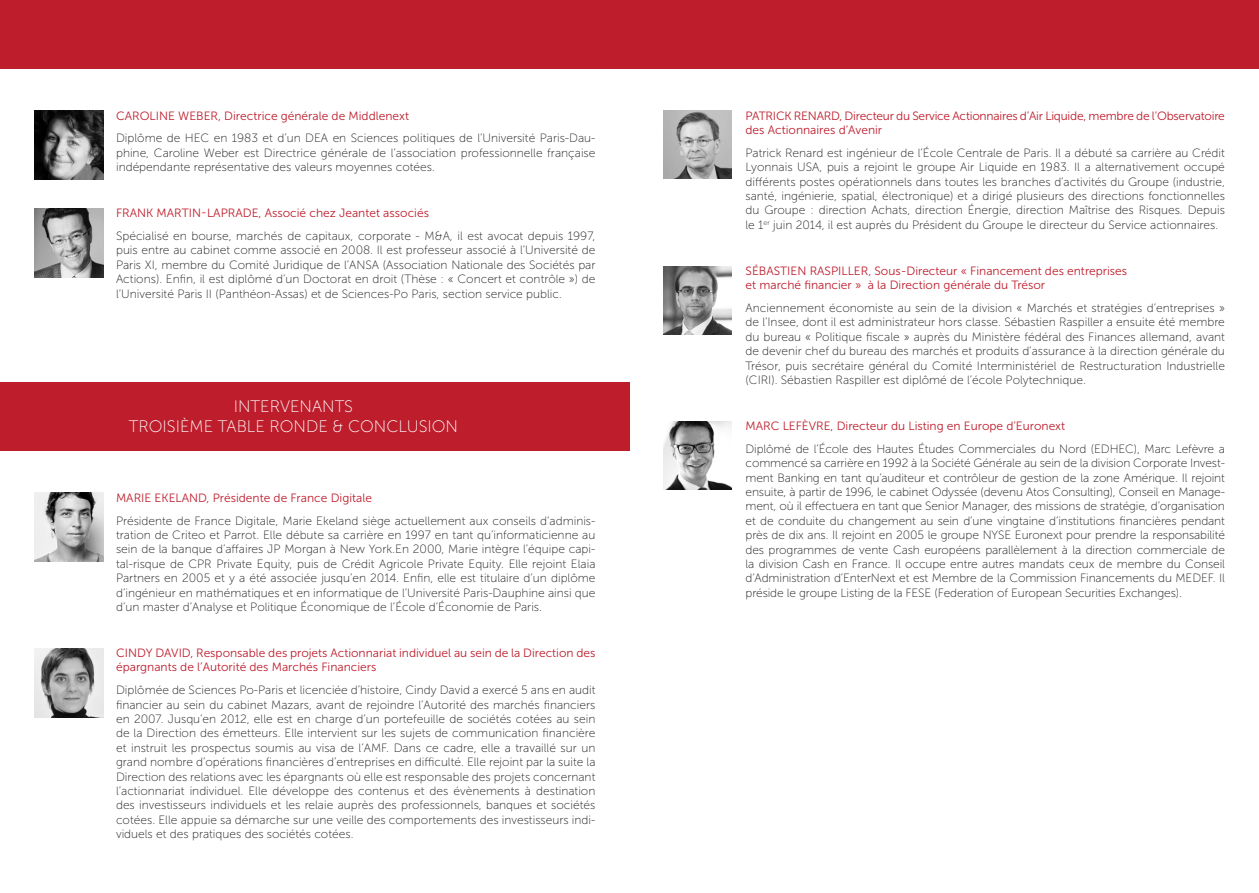
<style>
.page{position:relative;width:1259px;height:893px;background:#fff}
.page>*{position:absolute;margin:0;border:0;box-sizing:border-box;transform-origin:0 0}
.t1{font:16.65px/20px "Museo Sans 100";color:#fff;text-align:center}
.t2{font:12px/14.4px "Museo Sans 100";color:#231f20;text-align:justify}
.t3{font:12px/14.4px "Museo Sans 300";color:#be1d2c}
.t4{font:12px/14.4px "Museo Sans 300";letter-spacing:-.02em;color:#be1d2c}
</style>
<div class="page">
<div style="left:0;top:382px;width:629px;height:68px;background:#be1d2c"></div>
<div style="left:0;top:0;width:1258px;height:68px;background:#be1d2c"></div>
<img style="left:34px;top:493px;width:69px;height:69px">
<img style="left:34px;top:648px;width:69px;height:70px">
<img style="left:663px;top:111px;width:69px;height:68px">
<img style="left:663px;top:266px;width:69px;height:69px">
<img style="left:663px;top:421px;width:69px;height:69px">
<img style="left:34px;top:111px;width:69px;height:69px">
<img style="left:34px;top:208px;width:69px;height:70px">
<p class="t3" style="left:116px;top:108px;width:294px">CAROLINE WEBER, Directrice générale de Middlenext</p>
<p class="t2" style="left:116px;top:131px;width:481px">Diplôme de HEC en 1983 et d’un DEA en Sciences politiques de l’Université Paris-Dau&shy;phine, Caroline Weber est Directrice générale de l’association professionnelle française indépendante représentative des valeurs moyennes cotées.</p>
<p class="t3" style="left:116px;top:206px;width:314px">FRANK MARTIN-LAPRADE, Associé chez Jeantet associés</p>
<p class="t2" style="left:116px;top:229px;width:481px">Spécialisé en bourse, marchés de capitaux, corporate - M&amp;A, il est avocat depuis 1997, puis entre au cabinet comme associé en 2008. Il est professeur associé à l’Université de Paris XI, membre du Comité Juridique de l’ANSA (Association Nationale des Sociétés par Actions). Enfin, il est diplômé d’un Doctorat en droit (Thèse : « Concert et contrôle ») de l’Université Paris II (Panthéon-Assas) et de Sciences-Po Paris, section service public.</p>
<h1 class="t1" style="left:129px;top:397px;width:330px">INTERVENANTS<br>TROISIÈME TABLE RONDE &amp; CONCLUSION</h1>
<p class="t3" style="left:116px;top:490px;width:257px">MARIE EKELAND, Présidente de France Digitale</p>
<p class="t2" style="left:116px;top:513px;width:481px">Présidente de France Digitale, Marie Ekeland siège actuellement aux conseils d’adminis&shy;tration de Criteo et Parrot. Elle débute sa carrière en 1997 en tant qu’informaticienne au sein de la banque d’affaires JP Morgan à New York.En 2000, Marie intègre l’équipe capi&shy;tal-risque de CPR Private Equity, puis de Crédit Agricole Private Equity. Elle rejoint Elaia Partners en 2005 et y a été associée jusqu’en 2014. Enfin, elle est titulaire d’un diplôme d’ingénieur en mathématiques et en informatique de l’Université Paris-Dauphine ainsi que d’un master d’Analyse et Politique Économique de l’École d’Économie de Paris.</p>
<p class="t3" style="left:116px;top:646px;width:481px">CINDY DAVID, Responsable des projets Actionnariat individuel au sein de la Direction des épargnants de l’Autorité des Marchés Financiers</p>
<p class="t2" style="left:116px;top:683px;width:481px">Diplômée de Sciences Po-Paris et licenciée d’histoire, Cindy David a exercé 5 ans en audit financier au sein du cabinet Mazars, avant de rejoindre l’Autorité des marchés financiers en 2007. Jusqu’en 2012, elle est en charge d’un portefeuille de sociétés cotées au sein de la Direction des émetteurs. Elle intervient sur les sujets de communication financière et instruit les prospectus soumis au visa de l’AMF. Dans ce cadre, elle a travaillé sur un grand nombre d’opérations financières d’entreprises en difficulté. Elle rejoint par la suite la Direction des relations avec les épargnants où elle est responsable des projets concernant l’actionnariat individuel. Elle développe des contenus et des évènements à destination des investisseurs individuels et les relaie auprès des professionnels, banques et sociétés cotées. Elle appuie sa démarche sur une veille des comportements des investisseurs indi&shy;viduels et des pratiques des sociétés cotées.</p>
<p class="t4" style="left:745px;top:108px;width:481px">PATRICK RENARD, Directeur du Service Actionnaires d’Air Liquide, membre de l’Observatoire des Actionnaires d’Avenir</p>
<p class="t2" style="left:745px;top:146px;width:481px">Patrick Renard est ingénieur de l’École Centrale de Paris. Il a débuté sa carrière au Crédit Lyonnais USA, puis a rejoint le groupe Air Liquide en 1983. Il a alternativement occupé différents postes opérationnels dans toutes les branches d’activités du Groupe (industrie, santé, ingénierie, spatial, électronique) et a dirigé plusieurs des directions fonctionnelles du Groupe : direction Achats, direction Énergie, direction Maîtrise des Risques. Depuis le 1<sup>er</sup> juin 2014, il est auprès du Président du Groupe le directeur du Service actionnaires.</p>
<p class="t3" style="left:745px;top:263px;width:383px">SÉBASTIEN RASPILLER, Sous-Directeur « Financement des entreprises et marché financier » à la Direction générale du Trésor</p>
<p class="t2" style="left:745px;top:301px;width:481px">Anciennement économiste au sein de la division « Marchés et stratégies d’entreprises » de l’Insee, dont il est administrateur hors classe. Sébastien Raspiller a ensuite été membre du bureau « Politique fiscale » auprès du Ministère fédéral des Finances allemand, avant de devenir chef du bureau des marchés et produits d’assurance à la direction générale du Trésor, puis secrétaire général du Comité Interministériel de Restructuration Industrielle (CIRI). Sébastien Raspiller est diplômé de l’école Polytechnique.</p>
<p class="t3" style="left:745px;top:419px;width:321px">MARC LEFÈVRE, Directeur du Listing en Europe d’Euronext</p>
<p class="t2" style="left:745px;top:441px;width:481px">Diplômé de l’École des Hautes Études Commerciales du Nord (EDHEC), Marc Lefèvre a commencé sa carrière en 1992 à la Société Générale au sein de la division Corporate Invest&shy;ment Banking en tant qu’auditeur et contrôleur de gestion de la zone Amérique. Il rejoint ensuite, à partir de 1996, le cabinet Odyssée (devenu Atos Consulting), Conseil en Manage&shy;ment, où il effectuera en tant que Senior Manager, des missions de stratégie, d’organisation et de conduite du changement au sein d’une vingtaine d’institutions financières pendant près de dix ans. Il rejoint en 2005 le groupe NYSE Euronext pour prendre la responsabilité des programmes de vente Cash européens parallèlement à la direction commerciale de la division Cash en France. Il occupe entre autres mandats ceux de membre du Conseil d’Administration d’EnterNext et est Membre de la Commission Financements du MEDEF. Il préside le groupe Listing de la FESE (Federation of European Securities Exchanges).</p>
</div>
